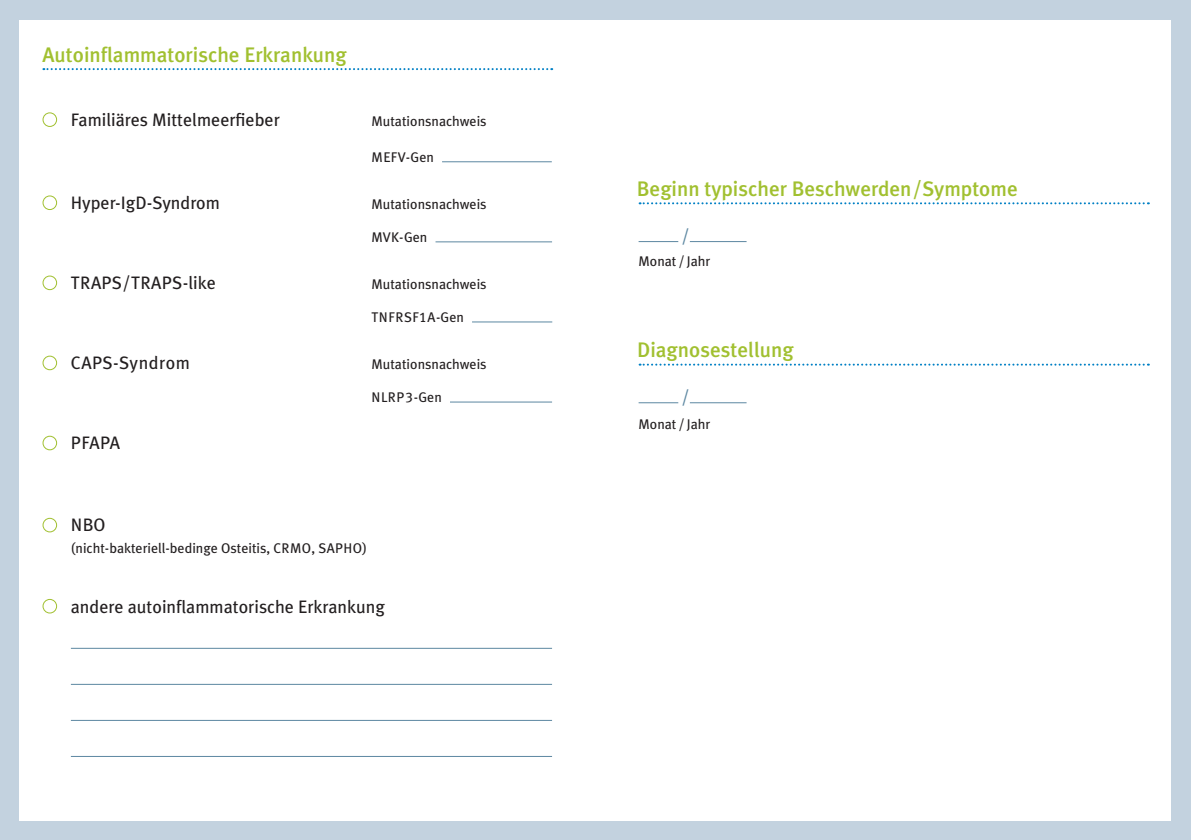
<style>
.page{position:relative;width:1191px;height:840px;background:#fff}
.page>*{position:absolute;margin:0;border:0;box-sizing:border-box;transform-origin:0 0}
.t1{font:500 21px "Meta Plus";color:#a1c030}
.t2{font:18px "Meta Plus";color:#231f20}
.t3{font:18px "Meta Plus";letter-spacing:.02em;color:#231f20}
.t4{font:18px "Meta Plus";letter-spacing:.03em;color:#231f20}
.t5{font:18px "Meta Plus";color:#5c87a1}
.t6{font:14px "Meta Plus";color:#231f20}
.t7{font:14px "Meta Plus";letter-spacing:.03em;color:#231f20}
.s1{font-family:"Meta Plus Book Caps"}
</style>
<div class="page">
<div style="left:0;top:0;width:1191px;height:839px;background:#c3d2df"></div>
<div style="left:20px;top:20px;width:1151px;height:799px;background:#fff"></div>
<div style="left:43px;top:112px;width:14px;height:15px;border:1px solid #a1c030;border-radius:50%"></div>
<hr style="left:442px;top:161px;width:110px;height:1px;background:#5c87a1">
<div style="left:43px;top:195px;width:14px;height:15px;border:1px solid #a1c030;border-radius:50%"></div>
<hr style="left:435px;top:241px;width:117px;height:1px;background:#5c87a1">
<div style="left:43px;top:275px;width:14px;height:15px;border:1px solid #a1c030;border-radius:50%"></div>
<hr style="left:472px;top:321px;width:80px;height:1px;background:#5c87a1">
<div style="left:43px;top:355px;width:14px;height:15px;border:1px solid #a1c030;border-radius:50%"></div>
<hr style="left:450px;top:401px;width:102px;height:1px;background:#5c87a1">
<div style="left:43px;top:435px;width:14px;height:15px;border:1px solid #a1c030;border-radius:50%"></div>
<div style="left:43px;top:517px;width:14px;height:15px;border:1px solid #a1c030;border-radius:50%"></div>
<div style="left:43px;top:598px;width:14px;height:15px;border:1px solid #a1c030;border-radius:50%"></div>
<hr style="left:71px;top:647px;width:481px;height:1px;background:#5c87a1">
<hr style="left:71px;top:683px;width:481px;height:1px;background:#5c87a1">
<hr style="left:71px;top:719px;width:481px;height:1px;background:#5c87a1">
<hr style="left:71px;top:755px;width:481px;height:1px;background:#5c87a1">
<hr style="left:638px;top:241px;width:40px;height:1px;background:#5c87a1">
<hr style="left:690px;top:241px;width:56px;height:1px;background:#5c87a1">
<hr style="left:638px;top:402px;width:40px;height:1px;background:#5c87a1">
<hr style="left:690px;top:402px;width:56px;height:1px;background:#5c87a1">
<svg style="left:43px;top:68px;width:509px;height:2px"></svg>
<svg style="left:639px;top:363px;width:509px;height:2px"></svg>
<svg style="left:639px;top:202px;width:509px;height:2px"></svg>
<h1 class="t1" style="left:43px;top:42px;width:306px">Autoinflammatorische Erkrankung</h1>
<p class="t2" style="left:71px;top:109px;width:210px">Familiäres Mittelmeerfieber</p>
<p class="t6" style="left:371px;top:113px;width:117px">Mutationsnachweis</p>
<p class="t6" style="left:371px;top:149px;width:64px">MEFV-Gen</p>
<p class="t2" style="left:71px;top:192px;width:151px">Hyper-IgD-Syndrom</p>
<p class="t6" style="left:371px;top:196px;width:117px">Mutationsnachweis</p>
<p class="t6" style="left:371px;top:229px;width:57px">MVK-Gen</p>
<p class="t3" style="left:71px;top:272px;width:146px">TRAPS/TRAPS-like</p>
<p class="t6" style="left:371px;top:276px;width:117px">Mutationsnachweis</p>
<p class="t7" style="left:371px;top:309px;width:94px">TNFRSF<span class="s1">1</span>A-Gen</p>
<p class="t4" style="left:71px;top:352px;width:121px">CAPS-Syndrom</p>
<p class="t6" style="left:371px;top:356px;width:117px">Mutationsnachweis</p>
<p class="t6" style="left:371px;top:389px;width:72px">NLRP<span class="s1">3</span>-Gen</p>
<p class="t2" style="left:71px;top:432px;width:51px">PFAPA</p>
<p class="t2" style="left:71px;top:514px;width:36px">NBO</p>
<p class="t6" style="left:71px;top:540px;width:298px">(nicht-bakteriell-bedinge Osteitis, CRMO, SAPHO)</p>
<p class="t2" style="left:71px;top:595px;width:316px">andere autoinflammatorische Erkrankung</p>
<h1 class="t1" style="left:637px;top:176px;width:382px">Beginn typischer Beschwerden/Symptome</h1>
<p class="t5" style="left:681px;top:225px;width:10px">/</p>
<p class="t6" style="left:638px;top:253px;width:73px">Monat / Jahr</p>
<h1 class="t1" style="left:637px;top:337px;width:158px">Diagnosestellung</h1>
<p class="t5" style="left:681px;top:386px;width:10px">/</p>
<p class="t6" style="left:638px;top:415px;width:73px">Monat / Jahr</p>
</div>
